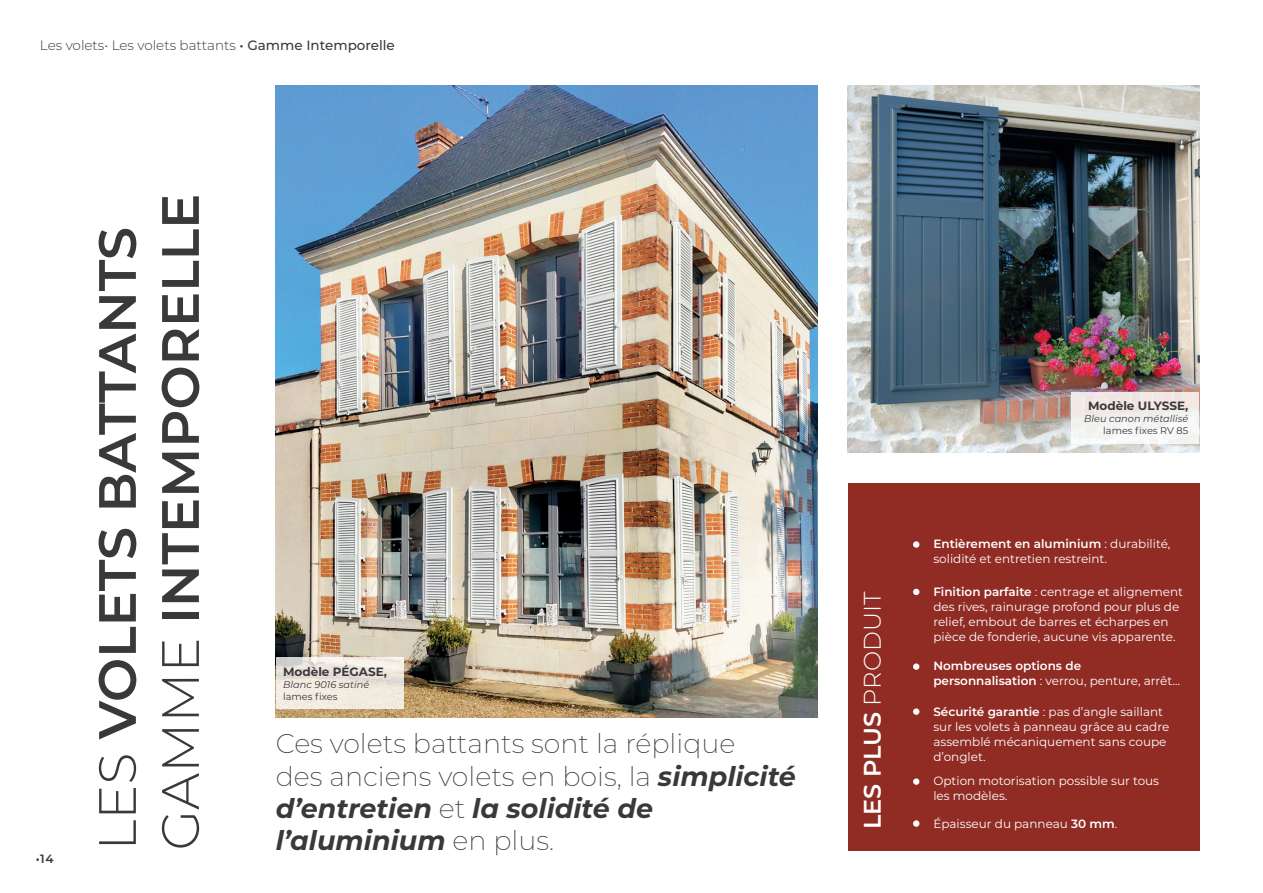
<style>
.page{position:relative;width:1263px;height:893px;background:#fff}
.page>*{position:absolute;margin:0;border:0;box-sizing:border-box;transform-origin:0 0}
.Titre{font:600 52.5px/63px "Montserrat";color:#3b383a}
.Intro{font:200 27px/32.4px "Montserrat";color:#3b383a}
.Petit_titre{font:600 24px "Montserrat";color:#fff}
.En-tête{font:300 13.5px "Montserrat";color:#3b383a}
.Texte{font:12px/15px "Montserrat";color:#fff}
.Texte-2{font:600 12px/15px "Montserrat";color:#fff}
.Légende{font:700 12px "Montserrat";color:#3b383a}
.t1{font:600 12px "Montserrat";color:#3b383a}
.Légende-2{font:italic 9.75px "Montserrat";color:#3b383a}
.Légende-3{font:9.75px "Montserrat";color:#3b383a}
.s1{font-weight:500}
.s2{font-weight:300}
.s3{font-weight:700;font-style:italic}
.s4{font-weight:600}
.s5{font-weight:400}
</style>
<div class="page">
<img style="left:276px;top:85px;width:542px;height:633px">
<div style="left:848px;top:483px;width:351px;height:367px;background:#912c25"></div>
<div style="left:913px;top:541px;width:6px;height:7px;background:#fff;border-radius:50%"></div>
<svg style="left:913px;top:589px;width:6px;height:6px"></svg>
<div style="left:913px;top:663px;width:6px;height:7px;background:#fff;border-radius:50%"></div>
<div style="left:913px;top:708px;width:6px;height:7px;background:#fff;border-radius:50%"></div>
<div style="left:913px;top:778px;width:6px;height:7px;background:#fff;border-radius:50%"></div>
<img style="left:848px;top:86px;width:351px;height:367px">
<div style="left:1071px;top:392px;width:128px;height:51px;background:linear-gradient(to bottom,#efe4e1,#f7fafa)"></div>
<svg style="left:276px;top:657px;width:127px;height:51px;background:#ede7df"></svg>
<div style="left:913px;top:820px;width:6px;height:7px;background:#fff;border-radius:50%"></div>
<p class="En-tête" style="left:40px;top:36px;width:356px">Les volets• Les volets battants <span class="s1">• Gamme Intemporelle</span></p>
<p class="t1" style="left:36px;top:850px;width:19px">•14</p>
<p class="Titre" style="left:83px;top:850px;width:658px;rotate:-90deg"><span class="s2">LES</span> VOLETS BATTANTS<br><span class="s2">GAMME</span> INTEMPORELLE</p>
<p class="Légende" style="left:283px;top:663px;width:105px">Modèle PÉGASE,</p>
<p class="Légende-2" style="left:283px;top:677px;width:88px">Blanc 9016 satiné</p>
<p class="Légende-3" style="left:283px;top:689px;width:56px">lames fixes</p>
<p class="Intro" style="left:276px;top:727px;width:522px">Ces volets battants sont la réplique<br>des anciens volets en bois, la <span class="s3">simplicité d’entretien</span> et <span class="s3">la solidité de l’aluminium</span> en plus.</p>
<p class="Petit_titre" style="left:855px;top:829px;width:239px;rotate:-90deg">LES PLUS <span class="s2">PRODUIT</span></p>
<p class="Légende" style="left:1088px;top:397px;width:102px">Modèle ULYSSE,</p>
<p class="Légende-2" style="left:1084px;top:412px;width:106px">Bleu canon métallisé</p>
<p class="Légende-3" style="left:1103px;top:424px;width:87px">lames fixes RV 85</p>
<p class="Texte" style="left:933px;top:536px;width:239px"><span class="s4">Entièrement en aluminium</span> : durabilité, solidité et entretien restreint.</p>
<p class="Texte" style="left:933px;top:584px;width:251px"><span class="s4">Finition parfaite</span> : centrage et alignement</p>
<p class="Texte" style="left:933px;top:599px;width:247px">des rives, rainurage profond pour plus de relief, embout de barres et écharpes en pièce de fonderie, aucune vis apparente.</p>
<p class="Texte-2" style="left:933px;top:658px;width:248px">Nombreuses options de personnalisation <span class="s5">: verrou, penture, arrêt…</span></p>
<p class="Texte" style="left:933px;top:704px;width:237px"><span class="s4">Sécurité garantie</span> : pas d’angle saillant sur les volets à panneau grâce au cadre assemblé mécaniquement sans coupe d’onglet.</p>
<p class="Texte" style="left:933px;top:773px;width:227px">Option motorisation possible sur tous les modèles.</p>
<p class="Texte" style="left:933px;top:816px;width:185px">Épaisseur du panneau <span class="s4">30 mm</span>.</p>
</div>
